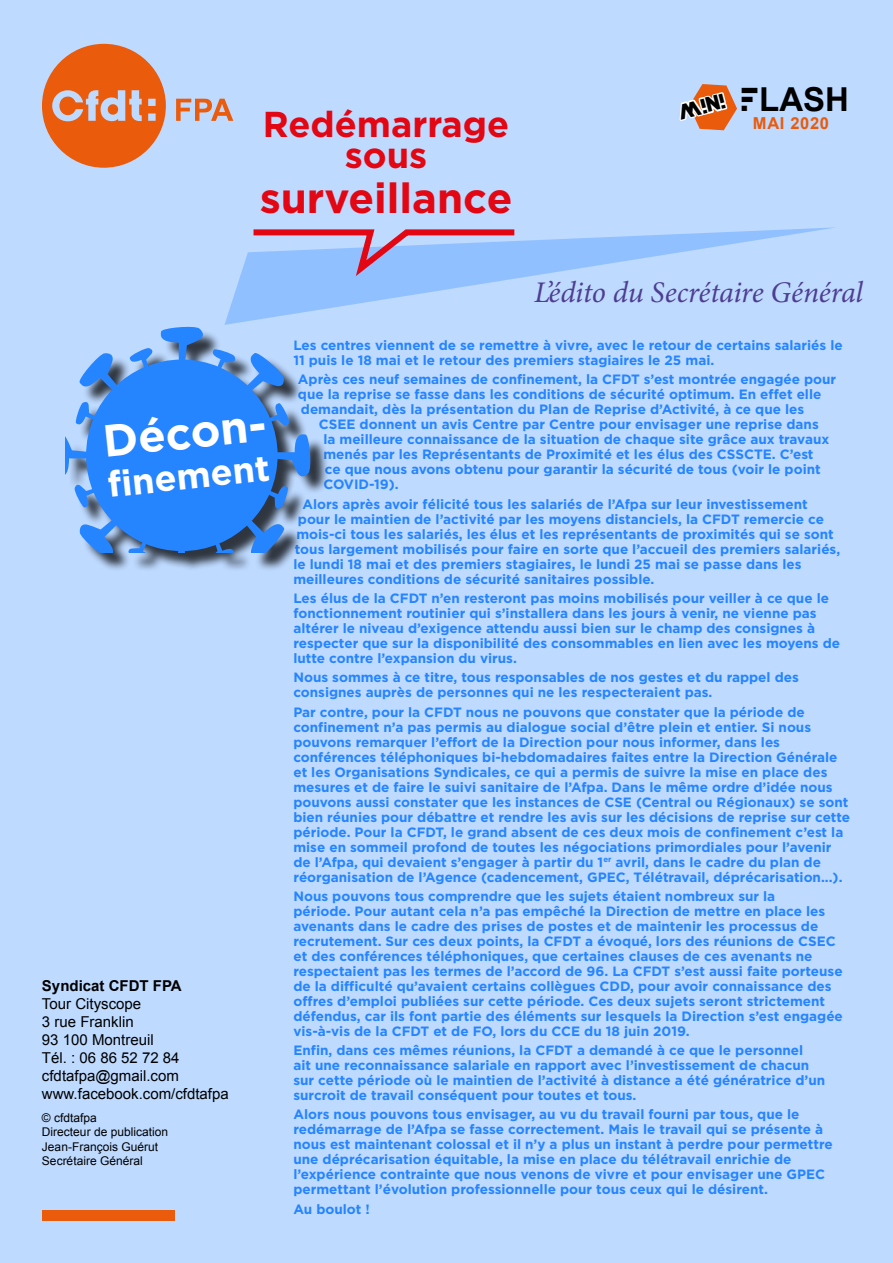
<style>
.page{position:relative;width:893px;height:1263px;background:#bedaff}
.page>*{position:absolute;margin:0;border:0;box-sizing:border-box;transform-origin:0 0}
.t1{font:700 45px "Gotham";color:#fff}
.t2{font:700 42px "Gotham";color:#e30613}
.t3{font:700 36px/31.5px "Gotham";color:#e30613;text-align:center}
.t4{font:700 36px "Gotham";color:#fff}
.t5{font:700 33px "Arial";color:#000}
.t6{font:italic 30px "Minion Pro";letter-spacing:-.01em;color:#4e3e91}
.t7{font:900 condensed 21px "CFDT";color:#000}
.t8{font:700 16.5px "Arial";letter-spacing:.04em;color:#ea5b0b}
.t9{font:15px/18px "Arial";color:#000}
.t10{font:700 15px "Arial";color:#000}
.t11{font:700 13.5px/15px "Gotham";color:#2584ff}
.t12{font:12px/14.4px "Arial";color:#000}
.s1{font-family:"CFDT";font-weight:900;font-stretch:condensed}
</style>
<div class="page">
<svg style="left:679px;top:84px;width:58px;height:46px"></svg>
<svg style="left:42px;top:43px;width:124px;height:125px"></svg>
<div style="left:108px;top:104px;width:10px;height:11px;background:#ea5b0b;border-radius:50%"></div>
<svg style="left:176px;top:99px;width:57px;height:22px"></svg>
<div style="left:42px;top:1209px;width:132px;height:11px;background:#ea5b0b"></div>
<svg style="left:224px;top:227px;width:611px;height:98px"></svg>
<div style="left:68px;top:329px;width:261px;height:243px;background:#000;opacity:.75"></div>
<div style="left:86px;top:359px;width:192px;height:192px;background:#2584ff;border-radius:50%"></div>
<svg style="left:159px;top:326px;width:45px;height:37px"></svg>
<svg style="left:129px;top:347px;width:24px;height:24px"></svg>
<svg style="left:74px;top:401px;width:23px;height:26px"></svg>
<svg style="left:74px;top:484px;width:24px;height:24px"></svg>
<svg style="left:128px;top:540px;width:25px;height:13px"></svg>
<svg style="left:267px;top:484px;width:22px;height:25px"></svg>
<svg style="left:210px;top:348px;width:26px;height:22px"></svg>
<svg style="left:78px;top:353px;width:40px;height:40px"></svg>
<svg style="left:66px;top:433px;width:23px;height:45px"></svg>
<svg style="left:79px;top:520px;width:40px;height:33px"></svg>
<svg style="left:159px;top:540px;width:75px;height:13px"></svg>
<svg style="left:246px;top:518px;width:40px;height:35px"></svg>
<svg style="left:266px;top:403px;width:46px;height:75px"></svg>
<svg style="left:244px;top:351px;width:40px;height:40px"></svg>
<svg style="left:247px;top:227px;width:273px;height:57px"></svg>
<h3 class="t3" style="left:263px;top:107px;width:248px">Redémarrage sous</h3>
<h2 class="t2" style="left:260px;top:174px;width:254px">surveillance</h2>
<h3 class="t7" style="left:675px;top:101px;width:49px;rotate:-14deg">Mini</h3>
<h3 class="t5" style="left:740px;top:77px;width:111px"><span class="s1">F</span>LASH</h3>
<p class="t8" style="left:753px;top:112px;width:78px">MAI 2020</p>
<h1 class="t1" style="left:100px;top:415px;width:170px;rotate:-6deg">Décon-</h1>
<h3 class="t4" style="left:105px;top:464px;width:164px;rotate:-6deg">finement</h3>
<p class="t10" style="left:42px;top:976px;width:141px">Syndicat CFDT FPA</p>
<p class="t9" style="left:42px;top:995px;width:188px">Tour Cityscope<br>3 rue Franklin<br>93 100 Montreuil<br>Tél. : 06 86 52 72 84 cfdtafpa@gmail.com www.facebook.com/cfdtafpa</p>
<p class="t12" style="left:42px;top:1111px;width:128px">© cfdtafpa<br>Directeur de publication<br>Jean-François Guérut<br>Secrétaire Général</p>
<h3 class="t6" style="left:534px;top:274px;width:330px">L’édito du Secrétaire Général</h3>
<p class="t11" style="left:293px;top:338px;width:551px">Les centres viennent de se remettre à vivre, avec le retour de certains salariés le<br>11 puis le 18 mai et le retour des premiers stagiaires le 25 mai.</p>
<p class="t11" style="left:298px;top:372px;width:540px">Après ces neuf semaines de confinement, la CFDT s’est montrée engagée pour que la reprise se fasse dans les conditions de sécurité optimum. En effet elle demandait, dès la présentation du Plan de Reprise d’Activité, à ce que les</p>
<p class="t11" style="left:323px;top:417px;width:507px;text-indent:-4px">CSEE donnent un avis Centre par Centre pour envisager une reprise dans la meilleure connaissance de la situation de chaque site grâce aux travaux menés par les Représentants de Proximité et les élus des CSSCTE. C’est ce que nous avons obtenu pour garantir la sécurité de tous (voir le point COVID-19).</p>
<p class="t11" style="left:302px;top:496px;width:507px">Alors après avoir félicité tous les salariés de l’Afpa sur leur investissement</p>
<p class="t11" style="left:298px;top:511px;width:528px">pour le maintien de l’activité par les moyens distanciels, la CFDT remercie ce</p>
<p class="t11" style="left:296px;top:526px;width:539px">mois-ci tous les salariés, les élus et les représentants de proximités qui se sont</p>
<p class="t11" style="left:295px;top:541px;width:547px">tous largement mobilisés pour faire en sorte que l’accueil des premiers salariés,</p>
<p class="t11" style="left:293px;top:556px;width:510px">le lundi 18 mai et des premiers stagiaires, le lundi 25 mai se passe dans les</p>
<p class="t11" style="left:293px;top:571px;width:362px">meilleures conditions de sécurité sanitaires possible.</p>
<p class="t11" style="left:293px;top:590px;width:548px">Les élus de la CFDT n’en resteront pas moins mobilisés pour veiller à ce que le fonctionnement routinier qui s’installera dans les jours à venir, ne vienne pas altérer le niveau d’exigence attendu aussi bien sur le champ des consignes à respecter que sur la disponibilité des consommables en lien avec les moyens de lutte contre l’expansion du virus.</p>
<p class="t11" style="left:293px;top:670px;width:507px">Nous sommes à ce titre, tous responsables de nos gestes et du rappel des consignes auprès de personnes qui ne les respecteraient pas.</p>
<p class="t11" style="left:293px;top:704px;width:558px">Par contre, pour la CFDT nous ne pouvons que constater que la période de confinement n’a pas permis au dialogue social d’être plein et entier. Si nous pouvons remarquer l’effort de la Direction pour nous informer, dans les conférences téléphoniques bi-hebdomadaires faites entre la Direction Générale et les Organisations Syndicales, ce qui a permis de suivre la mise en place des mesures et de faire le suivi sanitaire de l’Afpa. Dans le même ordre d’idée nous pouvons aussi constater que les instances de CSE (Central ou Régionaux) se sont bien réunies pour débattre et rendre les avis sur les décisions de reprise sur cette période. Pour la CFDT, le grand absent de ces deux mois de confinement c’est la mise en sommeil profond de toutes les négociations primordiales pour l’avenir de l’Afpa, qui devaient s’engager à partir du 1<sup>er</sup> avril, dans le cadre du plan de réorganisation de l’Agence (cadencement, GPEC, Télétravail, déprécarisation...).</p>
<p class="t11" style="left:293px;top:888px;width:551px">Nous pouvons tous comprendre que les sujets étaient nombreux sur la<br>période. Pour autant cela n’a pas empêché la Direction de mettre en place les avenants dans le cadre des prises de postes et de maintenir les processus de recrutement. Sur ces deux points, la CFDT a évoqué, lors des réunions de CSEC et des conférences téléphoniques, que certaines clauses de ces avenants ne respectaient pas les termes de l’accord de 96. La CFDT s’est aussi faite porteuse de la difficulté qu’avaient certains collègues CDD, pour avoir connaissance des offres d’emploi publiées sur cette période. Ces deux sujets seront strictement défendus, car ils font partie des éléments sur lesquels la Direction s’est engagée vis-à-vis de la CFDT et de FO, lors du CCE du 18 juin 2019.</p>
<p class="t11" style="left:293px;top:1042px;width:533px">Enfin, dans ces mêmes réunions, la CFDT a demandé à ce que le personnel<br>ait une reconnaissance salariale en rapport avec l’investissement de chacun sur cette période où le maintien de l’activité à distance a été génératrice d’un surcroit de travail conséquent pour toutes et tous.</p>
<p class="t11" style="left:293px;top:1107px;width:541px">Alors nous pouvons tous envisager, au vu du travail fourni par tous, que le redémarrage de l’Afpa se fasse correctement. Mais le travail qui se présente à nous est maintenant colossal et il n’y a plus un instant à perdre pour permettre une déprécarisation équitable, la mise en place du télétravail enrichie de l’expérience contrainte que nous venons de vivre et pour envisager une GPEC permettant l’évolution professionnelle pour tous ceux qui le désirent.</p>
<p class="t11" style="left:293px;top:1201px;width:78px">Au boulot !</p>
</div>
